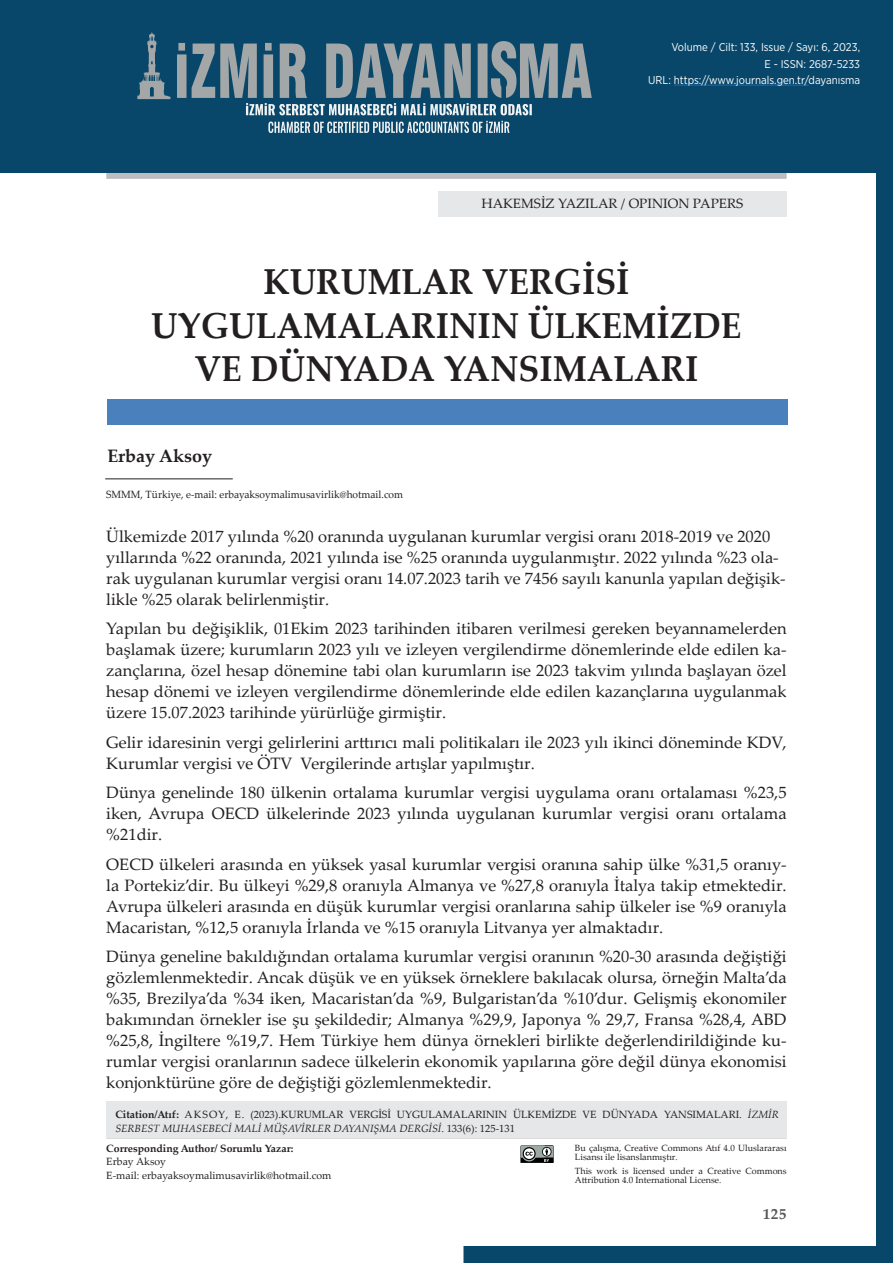
<style>
.page{position:relative;width:893px;height:1263px;background:#fff}
.page>*{position:absolute;margin:0;border:0;box-sizing:border-box;transform-origin:0 0}
.t1{font:700 36px/43.5px "Palatino Linotype";color:#231f20;text-align:center;scale:.95 1}
.t2{font:700 18px "Palatino Linotype";color:#231f20}
.t3{font:16.5px/21px "Palatino Linotype";color:#231f20;text-align:justify}
.t4{font:700 15px "Palatino Linotype";color:#57585a}
.t5{font:13.5px "Palatino Linotype";color:#231f20}
.t6{font:11.25px/16.5px "Gotham Narrow";color:#fff;text-align:right}
.t7{font:10.5px/13.5px "Palatino Linotype";color:#231f20}
.t8{font:700 10.5px "Palatino Linotype";color:#231f20}
.t9{font:9px/9px "Palatino Linotype";color:#231f20}
.s1{font-weight:700}
.s2{font-style:italic}
</style>
<div class="page">
<svg style="left:463px;top:173px;width:430px;height:1090px"></svg>
<div style="left:107px;top:400px;width:681px;height:25px;background:#4a81bd"></div>
<hr style="left:105px;top:478px;width:128px;height:1px;background:#231f20">
<div style="left:106px;top:168px;width:681px;height:11px;background:#bcbdc0"></div>
<hr style="left:106px;top:1137px;width:681px;height:1px;background:#231f20">
<div style="left:106px;top:1101px;width:681px;height:36px;background:#e6e7e9"></div>
<div style="left:0;top:0;width:893px;height:173px;background:#08476a"></div>
<svg style="left:520px;top:1145px;width:34px;height:18px"></svg>
<div style="left:438px;top:191px;width:349px;height:25px;background:#e6e7e9"></div>
<hr style="left:674px;top:85px;width:135px;height:1px;background:#1b69b4">
<svg style="left:268px;top:121px;width:241px;height:12px"></svg>
<svg style="left:177px;top:41px;width:415px;height:74px"></svg>
<svg style="left:137px;top:32px;width:33px;height:67px"></svg>
<p class="t6" style="left:648px;top:39px;width:213px">Volume / Cilt: 133, Issue / Sayı: 6, 2023,<br>E - ISSN: 2687-5233<br>URL: https://www.journals.gen.tr/dayanısma</p>
<p class="t5" style="left:481px;top:194px;width:263px">HAKEMSİZ YAZILAR / OPINION PAPERS</p>
<h1 class="t1" style="left:151px;top:259px;width:623px">KURUMLAR VERGİSİ<br>UYGULAMALARININ ÜLKEMİZDE<br>VE DÜNYADA YANSIMALARI</h1>
<p class="t2" style="left:107px;top:443px;width:106px">Erbay Aksoy</p>
<p class="t7" style="left:106px;top:487px;width:298px">SMMM, Türkiye, e-mail: erbayaksoymalimusavirlik@hotmail.com</p>
<p class="t3" style="left:106px;top:525px;width:681px;text-align:left">Ülkemizde 2017 yılında %20 oranında uygulanan kurumlar vergisi oranı 2018-2019 ve 2020 yıllarında %22 oranında, 2021 yılında ise %25 oranında uygulanmıştır. 2022 yılında %23 ola&shy;rak uygulanan kurumlar vergisi oranı 14.07.2023 tarih ve 7456 sayılı kanunla yapılan değişik&shy;likle %25 olarak belirlenmiştir.</p>
<p class="t3" style="left:106px;top:617px;width:682px">Yapılan bu değişiklik, 01Ekim 2023 tarihinden itibaren verilmesi gereken beyannamelerden başlamak üzere; kurumların 2023 yılı ve izleyen vergilendirme dönemlerinde elde edilen ka&shy;zançlarına, özel hesap dönemine tabi olan kurumların ise 2023 takvim yılında başlayan özel hesap dönemi ve izleyen vergilendirme dönemlerinde elde edilen kazançlarına uygulanmak üzere 15.07.2023 tarihinde yürürlüğe girmiştir.</p>
<p class="t3" style="left:106px;top:731px;width:682px">Gelir idaresinin vergi gelirlerini arttırıcı mali politikaları ile 2023 yılı ikinci döneminde KDV,<br>Kurumlar vergisi ve ÖTV Vergilerinde artışlar yapılmıştır.</p>
<p class="t3" style="left:106px;top:781px;width:682px">Dünya genelinde 180 ülkenin ortalama kurumlar vergisi uygulama oranı ortalaması %23,5 iken, Avrupa OECD ülkelerinde 2023 yılında uygulanan kurumlar vergisi oranı ortalama %21dir.</p>
<p class="t3" style="left:106px;top:853px;width:682px">OECD ülkeleri arasında en yüksek yasal kurumlar vergisi oranına sahip ülke %31,5 oranıy&shy;la Portekiz’dir. Bu ülkeyi %29,8 oranıyla Almanya ve %27,8 oranıyla İtalya takip etmektedir.<br>Avrupa ülkeleri arasında en düşük kurumlar vergisi oranlarına sahip ülkeler ise %9 oranıyla Macaristan, %12,5 oranıyla İrlanda ve %15 oranıyla Litvanya yer almaktadır.</p>
<p class="t3" style="left:106px;top:945px;width:682px">Dünya geneline bakıldığından ortalama kurumlar vergisi oranının %20-30 arasında değiştiği gözlemlenmektedir. Ancak düşük ve en yüksek örneklere bakılacak olursa, örneğin Malta’da %35, Brezilya’da %34 iken, Macaristan’da %9, Bulgaristan’da %10’dur. Gelişmiş ekonomiler bakımından örnekler ise şu şekildedir; Almanya %29,9, Japonya % 29,7, Fransa %28,4, ABD %25,8, İngiltere %19,7. Hem Türkiye hem dünya örnekleri birlikte değerlendirildiğinde ku&shy;rumlar vergisi oranlarının sadece ülkelerin ekonomik yapılarına göre değil dünya ekonomisi konjonktürüne göre de değiştiği gözlemlenmektedir.</p>
<p class="t7" style="left:115px;top:1107px;width:665px"><span class="s1">Citation/Atıf:</span> AKSOY, E. (2023).KURUMLAR VERGİSİ UYGULAMALARININ ÜLKEMİZDE VE DÜNYADA YANSIMALARI. <span class="s2">İZMİR<br>SERBEST MUHASEBECİ MALİ MÜŞAVİRLER DAYANIŞMA DERGİSİ</span>. 133(6): 125-131</p>
<p class="t8" style="left:106px;top:1141px;width:189px">Corresponding Author/ Sorumlu Yazar:</p>
<p class="t7" style="left:106px;top:1154px;width:227px">Erbay Aksoy<br>E-mail: erbayaksoymalimusavirlik@hotmail.com</p>
<p class="t9" style="left:575px;top:1143px;width:213px">Bu çalışma, Creative Commons Atıf 4.0 Uluslararası<br>Lisansı ile lisanslanmıştır.</p>
<p class="t9" style="left:575px;top:1166px;width:213px">This work is licensed under a Creative Commons<br>Attribution 4.0 International License.</p>
<p class="t4" style="left:763px;top:1203px;width:25px">125</p>
</div>
